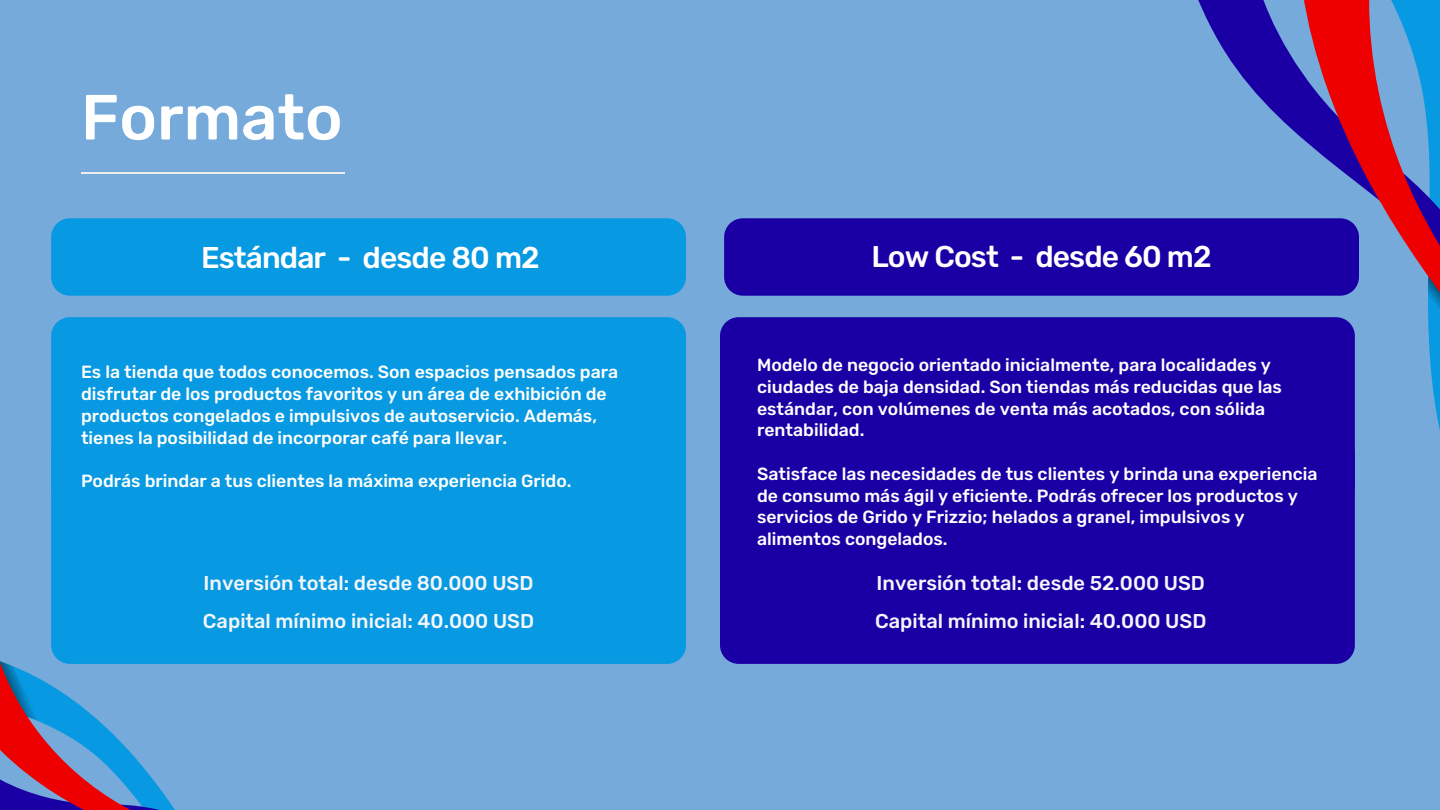
<style>
.page{position:relative;width:1440px;height:810px;background:#75aadb}
.page>*{position:absolute;margin:0;border:0;box-sizing:border-box;transform-origin:0 0}
.t1{font:500 63.8px "Rubik";color:#fff}
.t2{font:500 30px "Rubik";letter-spacing:-.03em;color:#fff}
.t3{font:500 20px/37.5px "Rubik";color:#f3f6fa}
.t4{font:500 17.6px/21.8px "Rubik";color:#fff}
</style>
<div class="page">
<hr style="left:81px;top:172px;width:264px;height:1px;background:#ededed">
<svg style="left:1198px;top:0;width:29px;height:55px;fill:#1a00a4"></svg>
<svg style="left:1227px;top:0;width:213px;height:431px"></svg>
<svg style="left:1422px;top:270px;width:18px;height:76px"></svg>
<svg style="left:0;top:694px;width:175px;height:116px"></svg>
<svg style="left:0;top:661px;width:64px;height:68px"></svg>
<div style="left:51px;top:317px;width:635px;height:119px;background:#0799e1"></div>
<div style="left:51px;top:218px;width:635px;height:78px;background:#0799e1"></div>
<div style="left:724px;top:218px;width:635px;height:78px;background:#1a00a4"></div>
<div style="left:51px;top:436px;width:635px;height:228px;background:#0799e1"></div>
<div style="left:720px;top:317px;width:635px;height:119px;background:#1a00a4"></div>
<div style="left:720px;top:436px;width:635px;height:228px;background:#1a00a4"></div>
<h1 class="t1" style="left:81px;top:80px;width:263px">Formato</h1>
<h2 class="t2" style="left:201px;top:240px;width:340px">Estándar - desde 80 m2</h2>
<h2 class="t2" style="left:871px;top:239px;width:342px">Low Cost - desde 60 m2</h2>
<p class="t4" style="left:81px;top:361px;width:539px">Es la tienda que todos conocemos. Son espacios pensados para disfrutar de los productos favoritos y un área de exhibición de productos congelados e impulsivos de autoservicio. Además, tienes la posibilidad de incorporar café para llevar.</p>
<p class="t4" style="left:81px;top:470px;width:492px">Podrás brindar a tus clientes la máxima experiencia Grido.</p>
<p class="t3" style="left:203px;top:565px;width:333px">Inversión total: desde 80.000 USD<br>Capital mínimo inicial: 40.000 USD</p>
<p class="t4" style="left:757px;top:354px;width:526px">Modelo de negocio orientado inicialmente, para localidades y ciudades de baja densidad. Son tiendas más reducidas que las estándar, con volúmenes de venta más acotados, con sólida rentabilidad.</p>
<p class="t4" style="left:757px;top:463px;width:562px">Satisface las necesidades de tus clientes y brinda una experiencia de consumo más ágil y eficiente. Podrás ofrecer los productos y servicios de Grido y Frizzio; helados a granel, impulsivos y alimentos congelados.</p>
<p class="t3" style="left:875px;top:565px;width:333px">Inversión total: desde 52.000 USD<br>Capital mínimo inicial: 40.000 USD</p>
</div>
